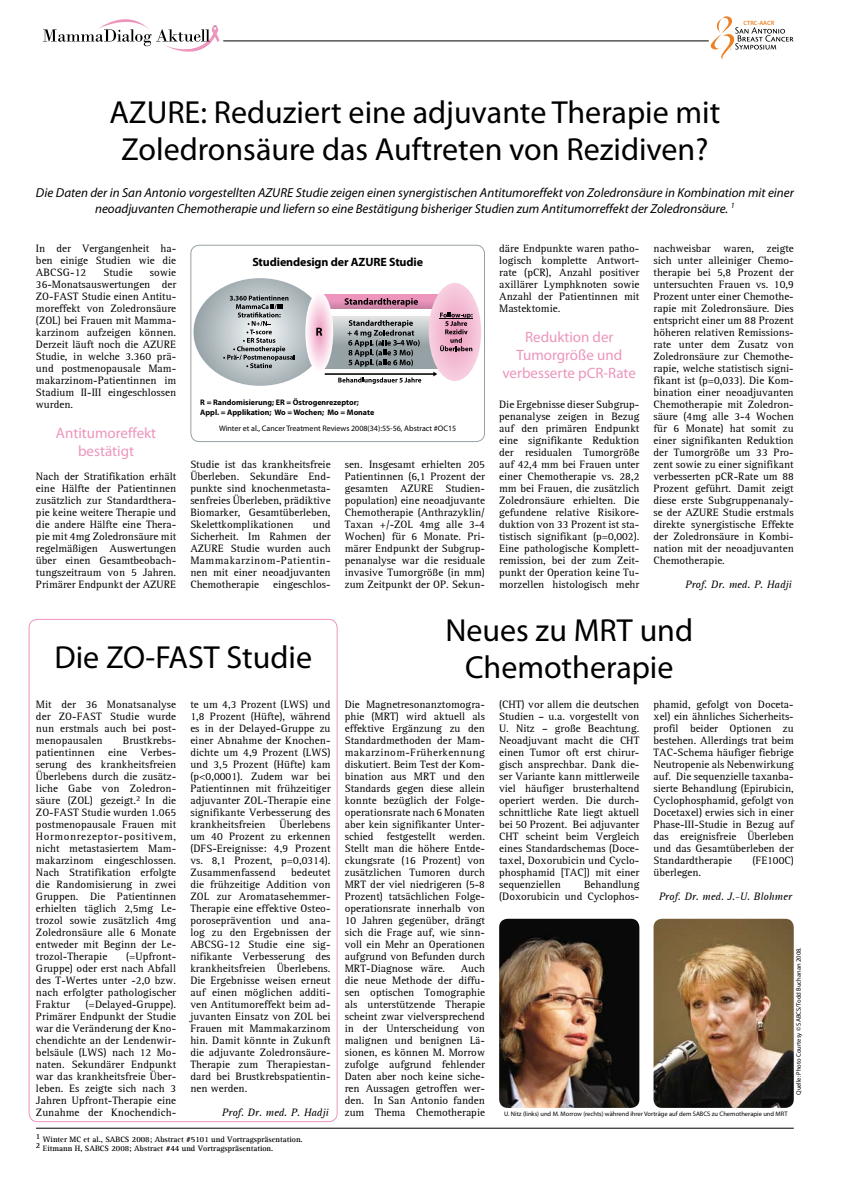
<style>
.page{position:relative;width:842px;height:1191px;background:#fff}
.page>*{position:absolute;margin:0;border:0;box-sizing:border-box;transform-origin:0 0}
.t1{font:32px/37px "Myriad Pro";color:#000;text-align:center}
.t2{font:15px/18px "Myriad Pro";color:#ed95bd;text-align:center}
.t3{font:italic 13px/15.6px "Myriad Pro";color:#000;text-align:center}
.t4{font:700 12px "Myriad Pro";letter-spacing:-.01em;color:#000}
.t5{font:11px/12px "AT Rotis Serif";color:#000;text-align:justify}
.t6{font:italic 11px "AT Rotis Serif";color:#000}
.t7{font:700 8px/9.6px "AT Rotis Serif";color:#000}
.t8{font:700 8px/9.6px "Myriad Pro";color:#000}
.t9{font:8px "Myriad Pro";color:#000}
.t10{font:6.5px "Myriad Pro";color:#000}
.t11{font:600 6.1px "Myriad Pro";color:#ed8127}
</style>
<div class="page">
<svg style="left:43px;top:19px;width:176px;height:33px"></svg>
<hr style="left:223px;top:40px;width:486px;height:1px;background:#000">
<div style="left:29px;top:619px;width:309px;height:503px;border:1px solid #ed95bd;border-radius:9px"></div>
<div style="left:190px;top:245px;width:295px;height:197px;border:1px solid #96a1a5;border-radius:9px"></div>
<hr style="left:36px;top:1127px;width:758px;height:1px;background:#000">
<svg style="left:193px;top:278px;width:288px;height:108px"></svg>
<img style="left:499px;top:918px;width:140px;height:189px">
<img style="left:653px;top:918px;width:141px;height:189px">
<svg style="left:710px;top:16px;width:83px;height:44px"></svg>
<p class="t11" style="left:743px;top:20px;width:32px">CTRC-AACR</p>
<h1 class="t1" style="left:109px;top:93px;width:612px">AZURE: Reduziert eine adjuvante Therapie mit<br>Zoledronsäure das Auftreten von Rezidiven?</h1>
<p class="t3" style="left:36px;top:185px;width:759px">Die Daten der in San Antonio vorgestellten AZURE Studie zeigen einen synergistischen Antitumoreffekt von Zoledronsäure in Kombination mit einer neoadjuvanten Chemotherapie und liefern so eine Bestätigung bisheriger Studien zum Antitumorreffekt der Zoledronsäure. <sup>1</sup></p>
<p class="t5" style="left:36px;top:243px;width:142px">In der Vergangenheit ha&shy;ben einige Studien wie die ABCSG-12</p>
<p class="t5" style="left:653px;top:243px;width:142px">nachweisbar waren, zeigte sich unter alleiniger Chemo&shy;therapie bei 5,8 Prozent der untersuchten Frauen vs. 10,9<br>Prozent unter einer Chemothe&shy;rapie mit Zoledronsäure. Dies entspricht einer um 88 Prozent höheren relativen Remissions&shy;rate unter dem Zusatz von Zoledronsäure zur Chemothe&shy;rapie, welche statistisch signi&shy;fikant ist (p=0,033). Die Kom&shy;bination einer neoadjuvanten Chemotherapie mit Zoledron&shy;säure (4mg alle 3-4 Wochen für 6 Monate) hat somit zu einer signifikanten Reduktion der Tumorgröße um 33 Pro&shy;zent sowie zu einer signifikant verbesserten pCR-Rate um 88<br>Prozent geführt. Damit zeigt diese erste Subgruppenanaly&shy;se der AZURE Studie erstmals direkte synergistische Effekte der Zoledronsäure in Kombi&shy;nation mit der neoadjuvanten Chemotherapie.</p>
<p class="t5" style="left:499px;top:243px;width:142px">däre Endpunkte waren patho&shy;logisch komplette Antwort&shy;rate (pCR), Anzahl positiver axillärer Lymphknoten sowie Anzahl der Patientinnen mit Mastektomie.</p>
<h2 class="t2" style="left:502px;top:328px;width:135px">Reduktion der<br>Tumorgröße und verbesserte pCR-Rate</h2>
<p class="t5" style="left:499px;top:399px;width:142px">Die Ergebnisse dieser Subgrup&shy;penanalyse zeigen in Bezug auf den primären Endpunkt eine signifikante Reduktion der residualen Tumorgröße auf 42,4 mm bei Frauen unter einer Chemotherapie vs. 28,2 mm bei Frauen, die zusätzlich Zoledronsäure erhielten. Die gefundene relative Risikore&shy;duktion von 33 Prozent ist sta&shy;tistisch signifikant (p=0,002).<br>Eine pathologische Komplett&shy;remission, bei der zum Zeit&shy;punkt der Operation keine Tu&shy;morzellen histologisch mehr</p>
<p class="t4" style="left:252px;top:254px;width:172px">Studiendesign der AZURE Studie</p>
<p class="t5" style="left:103px;top:267px;width:31px">Studie</p>
<p class="t5" style="left:36px;top:267px;width:142px;text-indent:114px">sowie 36-Monatsauswertungen der ZO-FAST Studie einen Antitu&shy;moreffekt von Zoledronsäure (ZOL) bei Frauen mit Mamma&shy;karzinom aufzeigen können.<br>Derzeit läuft noch die AZURE Studie, in welche 3.360 prä&shy;und postmenopausale Mam&shy;makarzinom-Patientinnen im Stadium II-III eingeschlossen wurden.</p>
<h2 class="t2" style="left:56px;top:424px;width:102px">Antitumoreffekt bestätigt</h2>
<p class="t5" style="left:36px;top:471px;width:142px">Nach der Stratifikation erhält eine Hälfte der Patientinnen zusätzlich zur Standardthera&shy;pie keine weitere Therapie und die andere Hälfte eine Thera&shy;pie mit 4mg Zoledronsäure mit regelmäßigen Auswertungen über einen Gesamtbeobach&shy;tungszeitraum von 5 Jahren.<br>Primärer Endpunkt der AZURE</p>
<p class="t5" style="left:190px;top:459px;width:142px">Studie ist das krankheitsfreie Überleben. Sekundäre End&shy;punkte sind knochenmetasta&shy;senfreies Überleben, prädiktive Biomarker, Gesamtüberleben, Skelettkomplikationen</p>
<p class="t8" style="left:200px;top:397px;width:175px">R = Randomisierung; ER = Östrogenrezeptor;<br>Appl. = Applikation; Wo = Wochen; Mo = Monate</p>
<p class="t9" style="left:219px;top:423px;width:239px">Winter et al., Cancer Treatment Reviews 2008(34):55-56, Abstract #OC15</p>
<p class="t5" style="left:345px;top:459px;width:142px">sen. Insgesamt erhielten 205<br>Patientinnen (6,1 Prozent der gesamten AZURE Studien&shy;population) eine neoadjuvante Chemotherapie (Anthrazyklin/ Taxan +/-ZOL 4mg alle 3-4<br>Wochen) für 6 Monate. Pri&shy;märer Endpunkt der Subgrup&shy;penanalyse war die residuale invasive Tumorgröße (in mm) zum Zeitpunkt der OP. Sekun-</p>
<p class="t5" style="left:190px;top:519px;width:142px;text-indent:122px">und Sicherheit. Im Rahmen der AZURE Studie wurden auch Mammakarzinom-Patientin&shy;nen mit einer neoadjuvanten Chemotherapie</p>
<p class="t5" style="left:273px;top:579px;width:59px">eingeschlos-</p>
<p class="t6" style="left:685px;top:578px;width:108px">Prof. Dr. med. P. Hadji</p>
<h1 class="t1" style="left:54px;top:638px;width:259px">Die ZO-FAST Studie</h1>
<p class="t5" style="left:190px;top:699px;width:142px">te um 4,3 Prozent (LWS) und 1,8 Prozent (Hüfte), während es in der Delayed-Gruppe zu einer Abnahme der Knochen&shy;dichte um 4,9 Prozent (LWS) und 3,5 Prozent (Hüfte) kam (p&lt;0,0001). Zudem war bei Patientinnen mit frühzeitiger adjuvanter ZOL-Therapie eine signifikante Verbesserung des krankheitsfreien</p>
<p class="t5" style="left:36px;top:699px;width:142px">Mit der 36 Monatsanalyse der ZO-FAST Studie wurde nun erstmals auch bei post&shy;menopausalen</p>
<p class="t5" style="left:36px;top:735px;width:142px;text-indent:87px">Brustkrebs&shy;patientinnen eine Verbes&shy;serung des krankheitsfreien Überlebens durch die zusätz&shy;liche Gabe von Zoledron&shy;säure (ZOL) gezeigt.<sup>2</sup> In die ZO-FAST Studie wurden 1.065 postmenopausale Frauen mit Hormonrezeptor-positivem, nicht metastasiertem Mam&shy;makarzinom eingeschlossen.<br>Nach Stratifikation erfolgte die Randomisierung in zwei Gruppen. Die Patientinnen erhielten täglich 2,5mg Le&shy;trozol sowie zusätzlich 4mg Zoledronsäure alle 6 Monate entweder mit Beginn der Le&shy;trozol-Therapie</p>
<p class="t5" style="left:190px;top:819px;width:142px;text-indent:89px">Überlebens um 40 Prozent zu erkennen (DFS-Ereignisse: 4,9 Prozent vs. 8,1 Prozent, p=0,0314).<br>Zusammenfassend</p>
<p class="t5" style="left:190px;top:867px;width:142px;text-indent:101px">bedeutet die frühzeitige Addition von ZOL zur Aromatasehemmer-Therapie eine effektive Osteo&shy;poroseprävention und ana&shy;log zu den Ergebnissen der ABCSG-12 Studie eine sig&shy;nifikante Verbesserung des krankheitsfreien Überlebens.<br>Die Ergebnisse weisen erneut auf einen möglichen additi&shy;ven Antitumoreffekt beim ad&shy;juvanten Einsatz von ZOL bei Frauen mit Mammakarzinom hin. Damit könnte in Zukunft die adjuvante Zoledronsäure-Therapie zum Therapiestan&shy;dard bei Brustkrebspatientin&shy;nen werden.</p>
<p class="t5" style="left:36px;top:951px;width:142px;text-indent:90px">(=Upfront-Gruppe) oder erst nach Abfall des T-Wertes unter -2,0 bzw. nach erfolgter pathologischer Fraktur</p>
<p class="t5" style="left:36px;top:999px;width:142px;text-indent:50px">(=Delayed-Gruppe).<br>Primärer Endpunkt der Studie war die Veränderung der Kno&shy;chendichte an der Lendenwir&shy;belsäule (LWS) nach 12 Mo&shy;naten. Sekundärer Endpunkt war das krankheitsfreie Über&shy;leben. Es zeigte sich nach 3<br>Jahren Upfront-Therapie eine Zunahme der Knochendich-</p>
<p class="t6" style="left:222px;top:1106px;width:108px">Prof. Dr. med. P. Hadji</p>
<p class="t7" style="left:36px;top:1134px;width:268px">1 Winter MC et al., SABCS 2008; Abstract #5101 und Vortragspräsentation.<br>2 Eitmann H, SABCS 2008; Abstract #44 und Vortragspräsentation.</p>
<h1 class="t1" style="left:445px;top:612px;width:249px">Neues zu MRT und<br>Chemotherapie</h1>
<p class="t5" style="left:345px;top:699px;width:142px">Die Magnetresonanztomogra&shy;phie (MRT) wird aktuell als effektive Ergänzung zu den Standardmethoden der Mam&shy;makarzinom-Früherkennung diskutiert. Beim Test der Kom&shy;bination aus MRT und den Standards gegen diese allein konnte bezüglich der Folge&shy;operationsrate nach 6 Monaten aber kein signifikanter Unter&shy;schied festgestellt werden.<br>Stellt man die höhere Entde&shy;ckungsrate (16 Prozent) von zusätzlichen Tumoren durch MRT der viel niedrigeren (5-8<br>Prozent) tatsächlichen Folge&shy;operationsrate innerhalb von 10 Jahren gegenüber, drängt sich die Frage auf, wie sinn&shy;voll ein Mehr an Operationen aufgrund von Befunden durch MRT-Diagnose wäre.</p>
<p class="t5" style="left:499px;top:699px;width:142px">(CHT) vor allem die deutschen Studien – u.a. vorgestellt von U. Nitz – große Beachtung.<br>Neoadjuvant macht die CHT einen Tumor oft erst chirur&shy;gisch ansprechbar. Dank die&shy;ser Variante kann mittlerweile viel häufiger brusterhaltend operiert werden. Die durch&shy;schnittliche Rate liegt aktuell bei 50 Prozent. Bei adjuvanter CHT scheint beim Vergleich eines Standardschemas (Doce&shy;taxel, Doxorubicin und Cyclo&shy;phosphamid [TAC]) mit einer sequenziellen</p>
<p class="t5" style="left:653px;top:699px;width:142px">phamid, gefolgt von Doceta&shy;xel) ein ähnliches Sicherheits&shy;profil beider Optionen zu bestehen. Allerdings trat beim TAC-Schema häufiger fiebrige Neutropenie als Nebenwirkung auf. Die sequenzielle taxanba&shy;sierte Behandlung (Epirubicin, Cyclophosphamid, gefolgt von Docetaxel) erwies sich in einer Phase-III-Studie in Bezug auf das ereignisfreie Überleben und das Gesamtüberleben der Standardtherapie</p>
<p class="t5" style="left:752px;top:855px;width:43px">(FE100C)</p>
<p class="t5" style="left:653px;top:867px;width:49px">überlegen.</p>
<p class="t5" style="left:499px;top:879px;width:142px;text-align:right">Behandlung<br>(Doxorubicin und Cyclophos-</p>
<p class="t6" style="left:659px;top:890px;width:135px">Prof. Dr. med. J.-U. Blohmer</p>
<p class="t10" style="left:795px;top:1095px;width:149px;rotate:-90deg">Quelle: Photo Courtesy © SABCS/Todd Buchanan 2008.</p>
<p class="t5" style="left:345px;top:963px;width:142px;text-indent:116px">Auch die neue Methode der diffu&shy;sen optischen Tomographie als unterstützende Therapie scheint zwar vielversprechend in der Unterscheidung von malignen und benignen Lä&shy;sionen, es können M. Morrow zufolge aufgrund fehlender Daten aber noch keine siche&shy;ren Aussagen getroffen wer&shy;den. In San Antonio fanden zum Thema Chemotherapie</p>
<p class="t10" style="left:504px;top:1110px;width:285px">U. Nitz (links) und M. Morrow (rechts) während ihrer Vorträge auf dem SABCS zu Chemotherapie und MRT</p>
</div>
